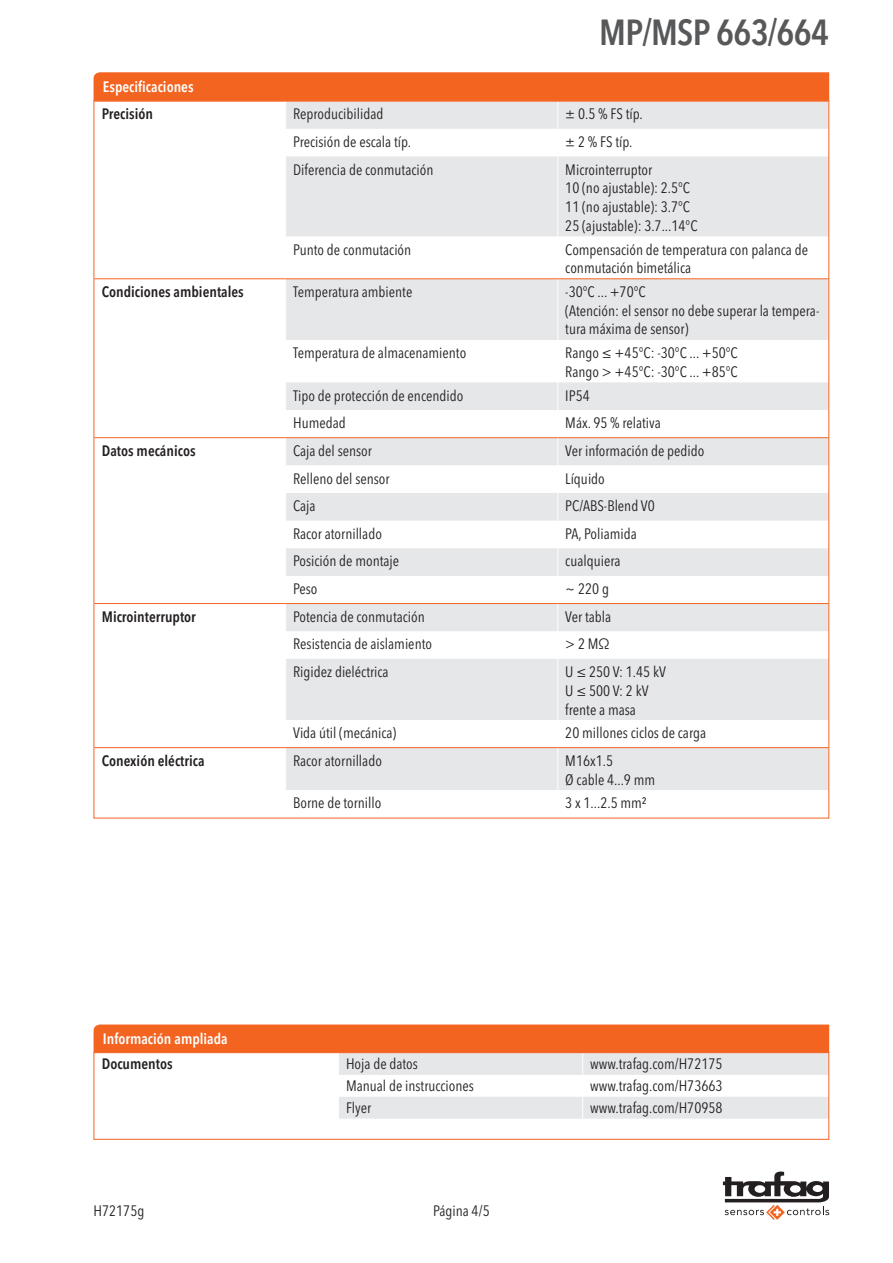
<style>
.page{position:relative;width:893px;height:1263px;background:#fff}
.page>*{position:absolute;margin:0;border:0;box-sizing:border-box;transform-origin:0 0}
.t1{font:600 condensed 36px "Avenir Next LT Pro";letter-spacing:-.02em;color:#57585a}
.t2{font:condensed 15px/18.8px "Avenir Next LT Pro";color:#231f20}
.t3{font:600 condensed 15px "Avenir Next LT Pro";color:#231f20}
.t4{font:600 condensed 15px "Avenir Next LT Pro";color:#fff}
</style>
<div class="page">
<svg style="left:723px;top:1171px;width:106px;height:49px"></svg>
<svg style="left:96px;top:279px;width:189px;height:470px"></svg>
<svg style="left:286px;top:156px;width:541px;height:634px;fill:#e6e7e9"></svg>
<svg style="left:94px;top:72px;width:735px;height:57px;background:#f0a684"></svg>
<hr style="left:557px;top:156px;width:1px;height:80px;background:#fff">
<hr style="left:557px;top:236px;width:1px;height:42px;background:#fff">
<hr style="left:557px;top:279px;width:1px;height:61px;background:#fff">
<hr style="left:557px;top:340px;width:1px;height:42px;background:#fff">
<svg style="left:557px;top:382px;width:1px;height:277px"></svg>
<hr style="left:557px;top:659px;width:1px;height:61px;background:#fff">
<svg style="left:557px;top:720px;width:1px;height:27px"></svg>
<hr style="left:557px;top:748px;width:1px;height:42px;background:#fff">
<hr style="left:94px;top:278px;width:192px;height:1px;background:#f36421">
<hr style="left:286px;top:278px;width:272px;height:1px;background:#f36421">
<hr style="left:558px;top:278px;width:270px;height:1px;background:#f36421">
<hr style="left:94px;top:437px;width:192px;height:1px;background:#f36421">
<hr style="left:286px;top:437px;width:272px;height:1px;background:#f36421">
<hr style="left:558px;top:437px;width:270px;height:1px;background:#f36421">
<hr style="left:94px;top:603px;width:192px;height:1px;background:#f36421">
<hr style="left:286px;top:603px;width:272px;height:1px;background:#f36421">
<hr style="left:558px;top:603px;width:270px;height:1px;background:#f36421">
<hr style="left:94px;top:747px;width:192px;height:1px;background:#f36421">
<hr style="left:286px;top:747px;width:272px;height:1px;background:#f36421">
<hr style="left:558px;top:747px;width:270px;height:1px;background:#f36421">
<svg style="left:94px;top:1024px;width:735px;height:95px"></svg>
<div style="left:94px;top:1052px;width:735px;height:88px;border:1px solid #f36421"></div>
<h1 class="t1" style="left:599px;top:10px;width:231px">MP/MSP 663/664</h1>
<p class="t4" style="left:103px;top:78px;width:92px">Especificaciones</p>
<p class="t3" style="left:102px;top:105px;width:53px">Precisión</p>
<p class="t2" style="left:293px;top:105px;width:92px">Reproducibilidad</p>
<p class="t2" style="left:565px;top:105px;width:79px">± 0.5 % FS típ.</p>
<p class="t2" style="left:293px;top:132px;width:119px">Precisión de escala típ.</p>
<p class="t2" style="left:565px;top:132px;width:69px">± 2 % FS típ.</p>
<p class="t2" style="left:293px;top:160px;width:142px">Diferencia de conmutación</p>
<p class="t2" style="left:565px;top:160px;width:134px">M icrointerruptor<br>10 (no ajustable): 2.5°C<br>11 (no ajustable): 3.7°C<br>25 (ajustable): 3.7...14°C</p>
<p class="t2" style="left:293px;top:240px;width:120px">Punto de conmutación</p>
<p class="t2" style="left:565px;top:240px;width:244px">Compensación de temperatura con palanca de conmutación bimetálica</p>
<p class="t3" style="left:102px;top:283px;width:144px">Condiciones ambientales</p>
<p class="t2" style="left:293px;top:282px;width:121px">Temperatura ambiente</p>
<p class="t2" style="left:565px;top:282px;width:256px">-30°C ... +70°C<br>(Atención: el sensor no debe superar la tempera&shy;tura máxima de sensor)</p>
<p class="t2" style="left:293px;top:343px;width:175px">Temperatura de almacenamiento</p>
<p class="t2" style="left:565px;top:343px;width:174px">Rango ≤ +45°C: -30°C ... +50°C<br>Rango &gt; +45°C: -30°C ... +85°C</p>
<p class="t2" style="left:293px;top:386px;width:172px">Tipo de protección de encendido</p>
<p class="t2" style="left:565px;top:386px;width:26px">IP54</p>
<p class="t2" style="left:293px;top:414px;width:54px">Humedad</p>
<p class="t2" style="left:565px;top:414px;width:97px">M áx. 95 % relativa</p>
<p class="t3" style="left:102px;top:441px;width:95px">Datos mecánicos</p>
<p class="t2" style="left:293px;top:441px;width:80px">Caja del sensor</p>
<p class="t2" style="left:565px;top:441px;width:141px">Ver información de pedido</p>
<p class="t2" style="left:293px;top:469px;width:98px">Relleno del sensor</p>
<p class="t2" style="left:565px;top:469px;width:41px">Líquido</p>
<p class="t2" style="left:293px;top:496px;width:24px">Caja</p>
<p class="t2" style="left:565px;top:496px;width:91px">PC/ABS-Blend V0</p>
<p class="t2" style="left:293px;top:524px;width:90px">Racor atornillado</p>
<p class="t2" style="left:565px;top:524px;width:73px">PA, Poliamida</p>
<p class="t2" style="left:293px;top:552px;width:108px">Posición de montaje</p>
<p class="t2" style="left:565px;top:552px;width:57px">cualquiera</p>
<p class="t2" style="left:293px;top:579px;width:26px">Peso</p>
<p class="t2" style="left:565px;top:579px;width:45px">~ 220 g</p>
<p class="t3" style="left:102px;top:607px;width:96px">Microinterruptor</p>
<p class="t2" style="left:293px;top:607px;width:133px">Potencia de conmutación</p>
<p class="t2" style="left:565px;top:607px;width:47px">Ver tabla</p>
<p class="t2" style="left:293px;top:635px;width:140px">Resistencia de aislamiento</p>
<p class="t2" style="left:565px;top:635px;width:46px">&gt; 2 MΩ</p>
<p class="t2" style="left:293px;top:662px;width:97px">Rigidez dieléctrica</p>
<p class="t2" style="left:565px;top:662px;width:102px">U ≤ 250 V: 1.45 kV<br>U ≤ 500 V: 2 kV frente a masa</p>
<p class="t2" style="left:293px;top:723px;width:105px">Vida útil (mecánica)</p>
<p class="t2" style="left:565px;top:723px;width:142px">20 millones ciclos de carga</p>
<p class="t3" style="left:102px;top:751px;width:104px">Conexión eléctrica</p>
<p class="t2" style="left:293px;top:751px;width:90px">Racor atornillado</p>
<p class="t2" style="left:565px;top:751px;width:91px">M16x1.5<br>Ø cable 4...9 mm</p>
<p class="t2" style="left:293px;top:794px;width:90px">Borne de tornillo</p>
<p class="t2" style="left:565px;top:794px;width:83px">3 x 1...2.5 mm²</p>
<p class="t4" style="left:103px;top:1030px;width:126px">Información ampliada</p>
<p class="t3" style="left:102px;top:1055px;width:72px">Documentos</p>
<p class="t2" style="left:346px;top:1055px;width:73px">Hoja de datos</p>
<p class="t2" style="left:590px;top:1055px;width:134px">www.trafag.com/H72175</p>
<p class="t2" style="left:346px;top:1076px;width:129px">Manual de instrucciones</p>
<p class="t2" style="left:590px;top:1076px;width:134px">www.trafag.com/H73663</p>
<p class="t2" style="left:346px;top:1098px;width:27px">Flyer</p>
<p class="t2" style="left:590px;top:1098px;width:134px">www.trafag.com/H70958</p>
<p class="t2" style="left:94px;top:1201px;width:52px">H72175g</p>
<p class="t2" style="left:433px;top:1201px;width:58px">Página 4/5</p>
</div>
